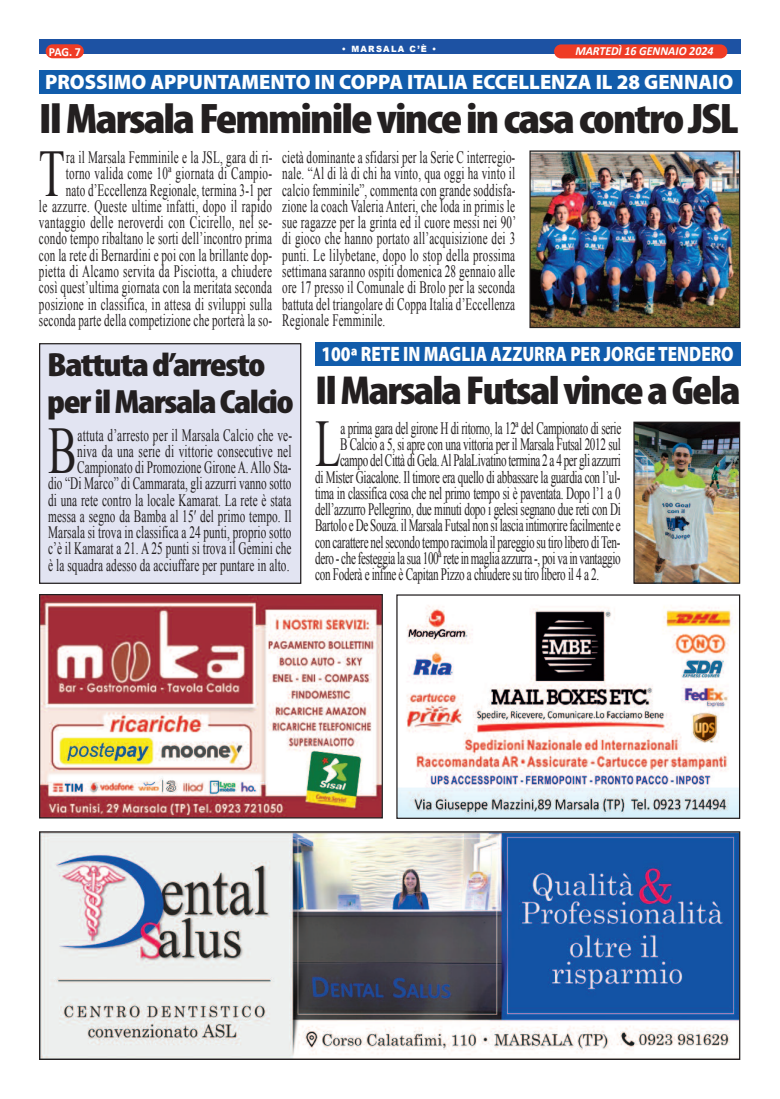
<style>
.page{position:relative;width:780px;height:1099px;background:#fff}
.page>*{position:absolute;margin:0;border:0;box-sizing:border-box;transform-origin:0 0}
.t1{font:66.5px "Times New Roman";color:#231f20;scale:.64 1}
.t2{font:66.5px "Times New Roman";color:#231f20;scale:.65 1}
.t3{font:900 condensed 42.88px "Myriad Pro";letter-spacing:-.04em;color:#231f20;scale:1.14 1}
.t4{font:900 condensed 40.62px "Myriad Pro";letter-spacing:-.04em;color:#231f20;scale:1.13 1}
.t5{font:900 condensed 33.75px/36.2px "Myriad Pro";letter-spacing:-.04em;color:#231f20;scale:1.14 1}
.t6{font:900 20.88px "Myriad Pro";color:#fff}
.t7{font:900 20.88px "Myriad Pro";color:#fff;scale:.82 1}
.t8{font:17.38px/16.2px "Times New Roman";letter-spacing:.01em;color:#231f20;text-align:right;scale:.64 1}
.t9{font:17.38px "Times New Roman";letter-spacing:-.025em;color:#231f20;scale:.64 1}
.t10{font:17.38px/16.2px "Times New Roman";letter-spacing:.01em;color:#231f20;text-align:right;scale:.65 1}
.t11{font:17.38px "Times New Roman";letter-spacing:-.03em;color:#231f20;scale:.64 1}
.t12{font:italic 700 12.38px "Calibri";color:#fff;scale:.96 1}
.t13{font:700 12.38px "Calibri";color:#fff;scale:.96 1}
.t14{font:900 8.62px "Arial";letter-spacing:.15em;color:#fff;scale:.96 1}
</style>
<div class="page">
<div style="left:39px;top:39px;width:701px;height:14px;background:#1d52a3"></div>
<div style="left:46px;top:44px;width:38px;height:14px;background:#ef3c25;border-radius:7px"></div>
<div style="left:554px;top:44px;width:173px;height:14px;background:#ef3c25;border-radius:7px"></div>
<img style="left:41px;top:596px;width:340px;height:220px">
<div style="left:39px;top:594px;width:344px;height:224px;border:1px solid #231f20"></div>
<img style="left:398px;top:605px;width:340px;height:212px">
<div style="left:396px;top:594px;width:344px;height:225px;border:1px solid #231f20"></div>
<img style="left:41px;top:833px;width:697px;height:224px">
<div style="left:39px;top:831px;width:701px;height:228px;border:1px solid #231f20"></div>
<div style="left:39px;top:70px;width:701px;height:24px;background:#115cab"></div>
<div style="left:315px;top:342px;width:425px;height:24px;background:#115cab"></div>
<img style="left:531px;top:152px;width:207px;height:174px">
<div style="left:529px;top:150px;width:211px;height:178px;border:1px solid #231f20"></div>
<div style="left:40px;top:344px;width:261px;height:239px;background:#e2e4f2"></div>
<div style="left:39px;top:343px;width:262px;height:241px;border:1px solid #231f20"></div>
<img style="left:635px;top:423px;width:103px;height:158px">
<div style="left:633px;top:421px;width:107px;height:162px;border:1px solid #231f20"></div>
<p class="t14" style="left:342px;top:42px;width:100px">• MARSALA C’È •</p>
<p class="t6" style="left:45px;top:74px;width:689px">PROSSIMO APPUNTAMENTO IN COPPA ITALIA ECCELLENZA IL 28 GENNAIO</p>
<p class="t13" style="left:49px;top:46px;width:35px">PAG. 7</p>
<p class="t12" style="left:575px;top:46px;width:145px">MARTEDÌ 16 GENNAIO 2024</p>
<h2 class="t3" style="left:39px;top:104px;width:615px">IlMarsalaFemminilevinceincasacontroJSL</h2>
<p class="t8" style="left:39px;top:149px;width:366px">ra il Marsala Femminile e la JSL, gara di ri&shy;torno valida come 10ª giornata di Campio-<br>nato d’Eccellenza Regionale, termina 3-1 per<br>le azzurre. Queste ultime infatti, dopo il rapido vantaggio delle neroverdi con Cicirello, nel se&shy;condo tempo ribaltano le sorti dell’incontro prima con la rete di Bernardini e poi con la brillante dop&shy;pietta di Alcamo servita da Pisciotta, a chiudere così quest’ultima giornata con la meritata seconda posizione in classifica, in attesa di sviluppi sulla seconda parte della competizione che porterà la so-</p>
<p class="t8" style="left:282px;top:149px;width:367px;text-align:justify">cietà dominante a sfidarsi per la Serie C interregio&shy;nale. “Al di là di chi ha vinto, qua oggi ha vinto il calcio femminile”, commenta con grande soddisfa&shy;zione la coach Valeria Anteri, che loda in primis le sue ragazze per la grinta ed il cuore messi nei 90’ di gioco che hanno portato all’acquisizione dei 3 punti. Le lilybetane, dopo lo stop della prossima settimana saranno ospiti domenica 28 gennaio alle ore 17 presso il Comunale di Brolo per la seconda battuta del triangolare di Coppa Italia d’Eccellenza Regionale Femminile.</p>
<h1 class="t1" style="left:39px;top:136px;width:42px">T</h1>
<h3 class="t5" style="left:47px;top:350px;width:218px">Battutad’arresto perilMarsalaCalcio</h3>
<h1 class="t2" style="left:48px;top:414px;width:46px">B</h1>
<p class="t10" style="left:48px;top:426px;width:377px">attuta d’arresto per il Marsala Calcio che ve-<br>niva da una serie di vittorie consecutive nel Campionato di Promozione Girone A. Allo Sta-<br>dio “Di Marco” di Cammarata, gli azzurri vanno sotto di una rete contro la locale Kamarat. La rete è stata messa a segno da Bamba al 15′ del primo tempo. Il Marsala si trova in classifica a 24 punti, proprio sotto c’è il Kamarat a 21. A 25 punti si trova il Gemini che è la squadra adesso da acciuffare per puntare in alto.</p>
<p class="t7" style="left:321px;top:346px;width:504px">100ª RETE IN MAGLIA AZZURRA PER JORGE TENDERO</p>
<h3 class="t4" style="left:315px;top:376px;width:378px">IlMarsalaFutsalvinceaGela</h3>
<h1 class="t1" style="left:315px;top:407px;width:42px">L</h1>
<p class="t9" style="left:340px;top:418px;width:440px">a prima gara del girone H di ritorno, la 12ª del Campionato di serie</p>
<p class="t9" style="left:340px;top:434px;width:440px">B Calcio a 5, si apre con una vittoria per il Marsala Futsal 2012 sul</p>
<p class="t11" style="left:340px;top:451px;width:440px">campo del Città di Gela.Al PalaLivatino termina 2 a 4 per gli azzurri</p>
<p class="t9" style="left:315px;top:467px;width:478px">di Mister Giacalone. Il timore era quello di abbassare la guardia con l’ul-</p>
<p class="t9" style="left:315px;top:483px;width:479px">tima in classifica cosa che nel primo tempo si è paventata. Dopo l’1 a 0</p>
<p class="t9" style="left:315px;top:499px;width:479px">dell’azzurro Pellegrino, due minuti dopo i gelesi segnano due reti con Di</p>
<p class="t9" style="left:315px;top:516px;width:479px">Bartolo e De Souza. il Marsala Futsal non si lascia intimorire facilmente e</p>
<p class="t9" style="left:315px;top:532px;width:478px">con carattere nel secondo tempo racimola il pareggio su tiro libero di Ten-</p>
<p class="t11" style="left:315px;top:548px;width:479px">dero - che festeggia la sua 100ª rete in maglia azzurra -, poi va in vantaggio</p>
<p class="t9" style="left:315px;top:564px;width:445px">con Foderà e infine è Capitan Pizzo a chiudere su tiro libero il 4 a 2.</p>
</div>
